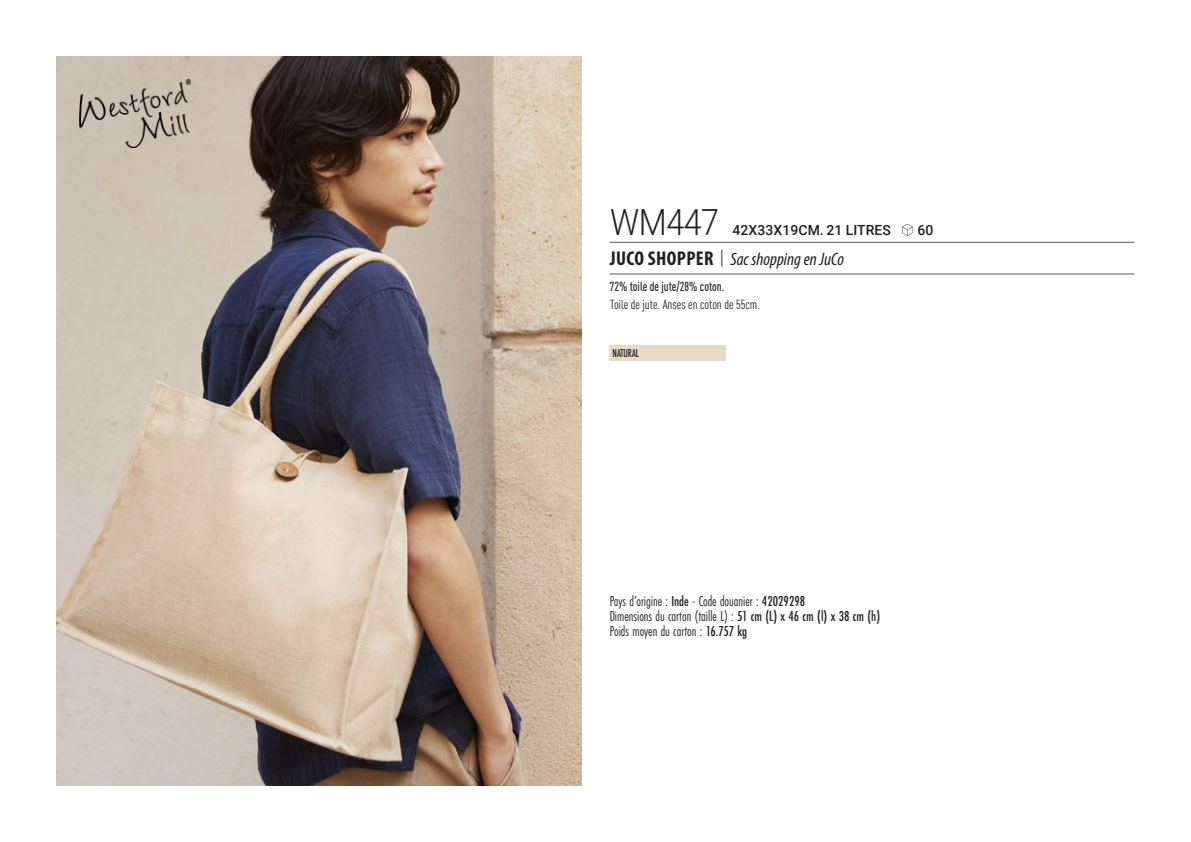
<style>
.page{position:relative;width:1191px;height:842px;background:#fff}
.page>*{position:absolute;margin:0;border:0;box-sizing:border-box;transform-origin:0 0}
.t1{font:300 36px "Roboto";letter-spacing:-.015em;color:#231f20;scale:.9 1}
.t2{font:italic 18px "Myriad Variable Concept";color:#231f20}
.t3{font:15px "Futura PT Cond";color:#231f20;scale:.95 1}
.t4{font:500 14px "Roboto";letter-spacing:.005em;color:#231f20}
.t5{font:condensed 13px "DIN Pro";color:#231f20}
.grammage_2020{font:500 condensed 13px "DIN Pro";color:#231f20;scale:.95 1}
.Coloris_nuancier{font:500 12px "Futura PT Cond";letter-spacing:-.01em;color:#231f20;scale:.9 1}
.s1{font-family:"Linotype Shapeshifter";font-weight:400;font-size:16px}
.s2{font-family:"Myriad Pro";font-weight:700;font-style:normal;font-stretch:condensed;font-size:20px}
.s3{font-family:"Roboto Condensed";font-weight:300;font-style:normal;font-size:20px}
.s4{font-weight:500}
</style>
<div class="page">
<img style="left:57px;top:57px;width:524px;height:728px">
<img style="left:79px;top:79px;width:111px;height:68px">
<div style="left:609px;top:345px;width:117px;height:16px;background:#e6dbc8"></div>
<hr style="left:609px;top:242px;width:525px;height:1px;background:#57585a">
<hr style="left:609px;top:274px;width:525px;height:1px;background:#57585a">
<p class="t1" style="left:610px;top:197px;width:123px">WM447</p>
<p class="t4" style="left:732px;top:220px;width:203px">42X33X19CM. 21 LITRES <span class="s1">S</span> 60</p>
<p class="t2" style="left:610px;top:249px;width:236px"><span class="s2">JUCO SHOPPER</span> <span class="s3">|</span> Sac shopping en JuCo</p>
<p class="grammage_2020" style="left:609px;top:277px;width:122px">72% toile de jute/28% coton.</p>
<p class="t5" style="left:610px;top:295px;width:151px">Toile de jute. Anses en coton de 55cm.</p>
<p class="Coloris_nuancier" style="left:612px;top:346px;width:31px">NATURAL</p>
<p class="t3" style="left:609px;top:592px;width:207px">Pays d’origine : <span class="s4">Inde</span> - Code douanier : <span class="s4">42029298</span></p>
<p class="t3" style="left:609px;top:607px;width:286px">Dimensions du carton (taille L) : <span class="s4">51 cm (L) x 46 cm (l) x 38 cm (h)</span></p>
<p class="t3" style="left:609px;top:622px;width:146px">Poids moyen du carton : <span class="s4">16.757 kg</span></p>
</div>
